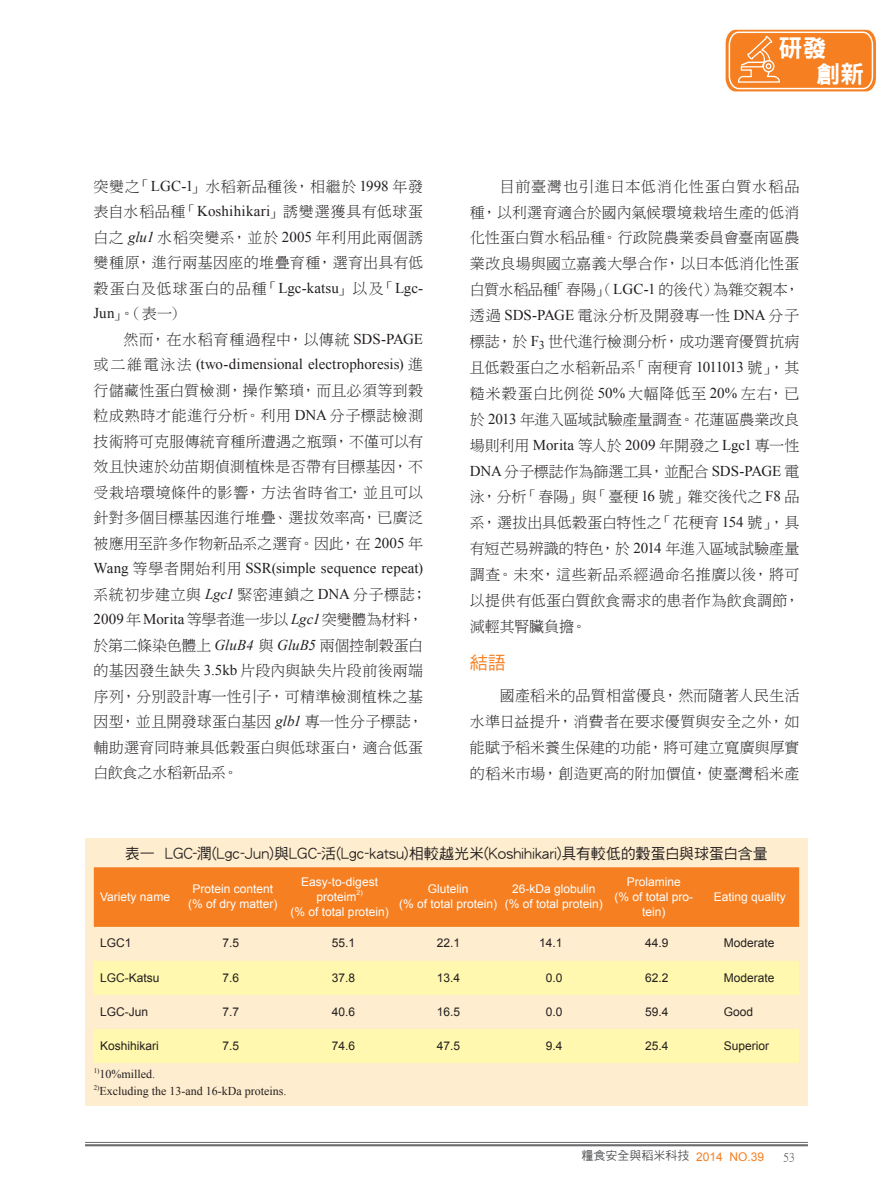
<style>
.page{position:relative;width:893px;height:1191px;background:#fff}
.page>*{position:absolute;margin:0;border:0;box-sizing:border-box;transform-origin:0 0}
.t1{font:24px/26px "DFN Hei W9 WINP BF";color:#fff}
.t2{font:18px "DF Hei W5 WINP BF";color:#f57f21}
.t3{font:15px/26px "DF Ming W3 WIN BF";letter-spacing:.015em;color:#231f20;text-align:justify}
.t4{font:15px "Times New Roman";letter-spacing:.005em;color:#231f20}
.t5{font:15px "DF Hei W5 WINP BF";color:#231f20}
.t6{font:15px "DF Ming W3 WIN BF";letter-spacing:.05em;color:#231f20}
.t7{font:12px/15px "Arial";color:#fff;text-align:center}
.t8{font:12px "Arial";color:#231f20}
.t9{font:12px "Times New Roman";color:#231f20}
.t10{font:12px "DF Hei W5 WIN BF";color:#57585a}
.t11{font:12px "P Ming Li U";color:#57585a}
.t12{font:7.05px "Times New Roman";color:#231f20}
.t13{font:7.05px "Arial";color:#fff}
.s1{font-family:"Times New Roman"}
.s2{font-family:"Times New Roman";font-style:italic}
.s3{font-family:"DF Ming W3 WIN BF"}
.s4{font-family:"Ming Li U"}
.s5{font-family:"Arial";color:#f57f21}
</style>
<div class="page">
<hr style="left:85px;top:1142px;width:723px;height:1px;background:#6c6d70">
<hr style="left:85px;top:1144px;width:723px;height:2px;background:#6c6d70">
<svg style="left:726px;top:30px;width:150px;height:61px;background:#f68d39"></svg>
<div style="left:85px;top:838px;width:723px;height:268px;background:#feedce"></div>
<div style="left:94px;top:867px;width:705px;height:60px;background:#f57f21"></div>
<svg style="left:94px;top:961px;width:705px;height:102px;fill:#fff8ae"></svg>
<p class="t3" style="left:94px;top:173px;width:331px;line-height:25.5px">突變之「<span class="s1">LGC-1</span>」水稻新品種後，相繼於 <span class="s1">1998</span> 年發表自水稻品種「<span class="s1">Koshihikari</span>」誘變選獲具有低球蛋白之 <span class="s2">glu1</span> 水稻突變系，並於 <span class="s1">2005</span> 年利用此兩個誘變種原，進行兩基因座的堆疊育種，選育出具有低穀蛋白及低球蛋白的品種「<span class="s1">Lgc-katsu</span>」以及「<span class="s1">Lgc-Jun</span>」。（表一）</p>
<p class="t6" style="left:124px;top:332px;width:301px">然而，在水稻育種過程中，以傳統 <span class="s1">SDS-PAGE</span></p>
<p class="t4" style="left:94px;top:354px;width:331px"><span class="s3">或二維電泳法</span> (two-dimensional electrophoresis) <span class="s3">進</span></p>
<p class="t3" style="left:94px;top:377px;width:331px;line-height:25.5px">行儲藏性蛋白質檢測，操作繁瑣，而且必須等到榖粒成熟時才能進行分析。利用 <span class="s1">DNA</span> 分子標誌檢測技術將可克服傳統育種所遭遇之瓶頸，不僅可以有效且快速於幼苗期偵測植株是否帶有目標基因，不受栽培環境條件的影響，方法省時省工，並且可以針對多個目標基因進行堆疊、選拔效率高，已廣泛被應用至許多作物新品系之選育。因此，在 <span class="s1">2005</span> 年</p>
<p class="t4" style="left:94px;top:558px;width:331px">Wang <span class="s3">等學者開始利用</span> SSR(simple sequence repeat)</p>
<p class="t3" style="left:94px;top:581px;width:335px;line-height:25.5px;text-align:left">系統初步建立與 <span class="s2">Lgc1</span> 緊密連鎖之 <span class="s1">DNA</span> 分子標誌；<br><span class="s1">2009</span> 年<span class="s1">Morita</span>等學者進一步以 <span class="s2">Lgc1</span>突變體為材料，於第二條染色體上 <span class="s2">GluB4</span> 與 <span class="s2">GluB5</span> 兩個控制榖蛋白的基因發生缺失 <span class="s1">3.5kb</span> 片段內與缺失片段前後兩端序列，分別設計專一性引子，可精準檢測植株之基因型，並且開發球蛋白基因 <span class="s2">glb1</span> 專一性分子標誌，輔助選育同時兼具低榖蛋白與低球蛋白，適合低蛋白飲食之水稻新品系。</p>
<h1 class="t1" style="left:816px;top:35px;width:49px;text-indent:-38px">研發<br>創新</h1>
<p class="t3" style="left:470px;top:173px;width:331px;text-indent:30px">目前臺灣也引進日本低消化性蛋白質水稻品種，以利選育適合於國內氣候環境栽培生產的低消化性蛋白質水稻品種。行政院農業委員會臺南區農業改良場與國立嘉義大學合作，以日本低消化性蛋白質水稻品種「春陽」（<span class="s1">LGC-1</span> 的後代）為雜交親本，透過 <span class="s1">SDS-PAGE</span> 電泳分析及開發專一性 <span class="s1">DNA</span> 分子標誌，於 <span class="s1">F</span><sub>3</sub> 世代進行檢測分析，成功選育優質抗病且低穀蛋白之水稻新品系「南<span class="s4">稉</span>育 <span class="s1">1011013</span> 號」，其糙米穀蛋白比例從 <span class="s1">50%</span> 大幅降低至 <span class="s1">20%</span> 左右，已於 <span class="s1">2013</span> 年進入區域試驗產量調查。花蓮區農業改良場則利用 <span class="s1">Morita</span> 等人於 <span class="s1">2009</span> 年開發之 <span class="s1">Lgc1</span> 專一性<span class="s1">DNA</span> 分子標誌作為篩選工具，並配合 <span class="s1">SDS-PAGE</span> 電泳，分析「春陽」與「臺<span class="s4">稉</span> <span class="s1">16</span> 號」雜交後代之 <span class="s1">F8</span> 品系，選拔出具低穀蛋白特性之「花<span class="s4">稉</span>育 <span class="s1">154</span> 號」，具有短芒易辨識的特色，於 <span class="s1">2014</span> 年進入區域試驗產量調查。未來，這些新品系經過命名推廣以後，將可以提供有低蛋白質飲食需求的患者作為飲食調節，減輕其腎臟負擔。</p>
<p class="t2" style="left:470px;top:653px;width:37px">結語</p>
<p class="t3" style="left:470px;top:682px;width:331px;text-indent:30px">國產稻米的品質相當優良，然而隨著人民生活水準日益提升，消費者在要求優質與安全之外，如能賦予稻米養生保建的功能，將可建立寬廣與厚實的稻米市場，創造更高的附加價值，使臺灣稻米產</p>
<p class="t5" style="left:125px;top:846px;width:644px">表一 LGC-潤(Lgc-Jun)與LGC-活(Lgc-katsu)相較越光米(Koshihikari)具有較低的穀蛋白與球蛋白含量</p>
<p class="t7" style="left:100px;top:889px;width:71px">Variety name</p>
<p class="t7" style="left:188px;top:881px;width:91px">Protein content (% of dry matter)</p>
<p class="t7" style="left:301px;top:874px;width:78px">Easy-to-digest proteim</p>
<p class="t7" style="left:399px;top:881px;width:100px">Glutelin<br>(% of total protein)</p>
<p class="t7" style="left:505px;top:881px;width:100px">26-kDa globulin (% of total protein)</p>
<p class="t7" style="left:614px;top:874px;width:80px">Prolamine<br>(% of total pro&shy;tein)</p>
<p class="t13" style="left:357px;top:888px;width:8px">2)</p>
<p class="t7" style="left:291px;top:904px;width:100px">(% of total protein)</p>
<p class="t7" style="left:714px;top:889px;width:74px">Eating quality</p>
<p class="t8" style="left:100px;top:935px;width:33px">LGC1</p>
<p class="t8" style="left:222px;top:935px;width:18px">7.5</p>
<p class="t8" style="left:332px;top:935px;width:25px">55.1</p>
<p class="t8" style="left:437px;top:935px;width:25px">22.1</p>
<p class="t8" style="left:539px;top:935px;width:25px">14.1</p>
<p class="t8" style="left:645px;top:935px;width:25px">44.9</p>
<p class="t8" style="left:724px;top:935px;width:52px">Moderate</p>
<p class="t8" style="left:100px;top:969px;width:61px">LGC-Katsu</p>
<p class="t8" style="left:222px;top:969px;width:18px">7.6</p>
<p class="t8" style="left:332px;top:969px;width:25px">37.8</p>
<p class="t8" style="left:437px;top:969px;width:25px">13.4</p>
<p class="t8" style="left:546px;top:969px;width:18px">0.0</p>
<p class="t8" style="left:645px;top:969px;width:25px">62.2</p>
<p class="t8" style="left:724px;top:969px;width:52px">Moderate</p>
<p class="t8" style="left:100px;top:1003px;width:50px">LGC-Jun</p>
<p class="t8" style="left:222px;top:1003px;width:18px">7.7</p>
<p class="t8" style="left:332px;top:1003px;width:25px">40.6</p>
<p class="t8" style="left:437px;top:1003px;width:25px">16.5</p>
<p class="t8" style="left:546px;top:1003px;width:18px">0.0</p>
<p class="t8" style="left:645px;top:1003px;width:25px">59.4</p>
<p class="t8" style="left:724px;top:1003px;width:31px">Good</p>
<p class="t8" style="left:100px;top:1037px;width:60px">Koshihikari</p>
<p class="t8" style="left:222px;top:1037px;width:18px">7.5</p>
<p class="t8" style="left:332px;top:1037px;width:25px">74.6</p>
<p class="t8" style="left:437px;top:1037px;width:25px">47.5</p>
<p class="t8" style="left:546px;top:1037px;width:18px">9.4</p>
<p class="t8" style="left:645px;top:1037px;width:25px">25.4</p>
<p class="t8" style="left:724px;top:1037px;width:47px">Superior</p>
<p class="t12" style="left:94px;top:1065px;width:7px">1)</p>
<p class="t9" style="left:100px;top:1066px;width:57px">10%milled.</p>
<p class="t12" style="left:94px;top:1082px;width:7px">2)</p>
<p class="t9" style="left:100px;top:1083px;width:188px">Excluding the 13-and 16-kDa proteins.</p>
<p class="t10" style="left:581px;top:1149px;width:184px">糧食安全與稻米科技 <span class="s5">2014 NO.39</span></p>
<p class="t11" style="left:783px;top:1151px;width:13px">53</p>
</div>
